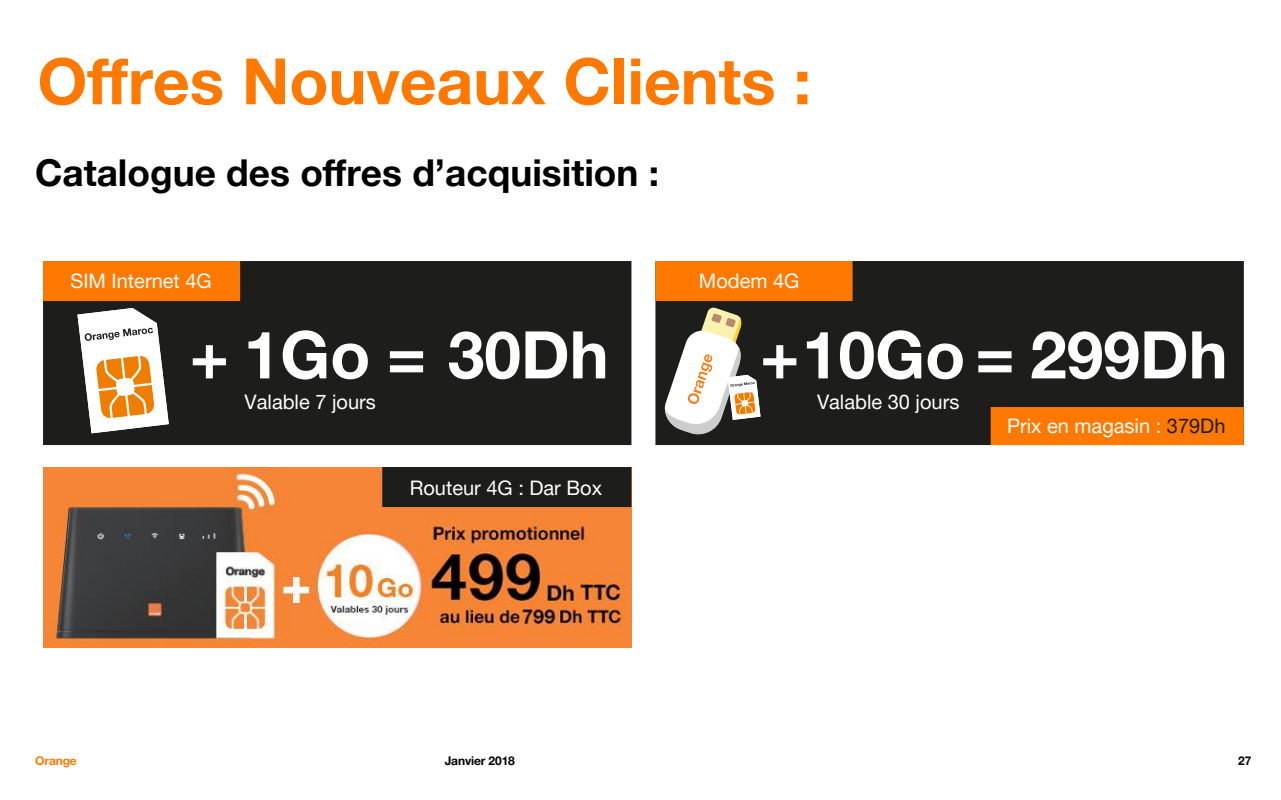
<style>
.page{position:relative;width:1281px;height:800px;background:#fff}
.page>*{position:absolute;margin:0;border:0;box-sizing:border-box;transform-origin:0 0}
.t1{font:700 65.8px "Helvetica Neue";color:#fff}
.t2{font:700 64px "Helvetica Neue";color:#ff7900}
.t3{font:700 37px "Helvetica Neue";color:#000}
.t4{font:20px "Helvetica Neue";color:#fff}
.t5{font:700 12px "Helvetica Neue";letter-spacing:-.01em;color:#000}
.t6{font:700 12px "Helvetica Neue";letter-spacing:-.01em;color:#ff7900}
.s1{color:#1d1d1b}
</style>
<div class="page">
<div style="left:43px;top:261px;width:588px;height:184px;background:#1d1d1b"></div>
<div style="left:43px;top:261px;width:197px;height:40px;background:#ff7900"></div>
<svg style="left:77px;top:308px;width:92px;height:125px"></svg>
<img style="left:43px;top:467px;width:588px;height:181px">
<div style="left:382px;top:467px;width:249px;height:40px;background:#1d1d1b"></div>
<div style="left:655px;top:261px;width:588px;height:184px;background:#1d1d1b"></div>
<div style="left:655px;top:261px;width:197px;height:40px;background:#ff7900"></div>
<div style="left:990px;top:407px;width:253px;height:38px;background:#ff7900"></div>
<svg style="left:663px;top:307px;width:97px;height:130px"></svg>
<h2 class="t2" style="left:37px;top:42px;width:775px">Offres Nouveaux Clients :</h2>
<h3 class="t3" style="left:35px;top:150px;width:625px">Catalogue des offres d’acquisition :</h3>
<p class="t4" style="left:70px;top:269px;width:143px">SIM Internet 4G</p>
<h1 class="t1" style="left:189px;top:314px;width:420px">+ 1Go = 30Dh</h1>
<p class="t4" style="left:244px;top:390px;width:133px">Valable 7 jours</p>
<p class="t4" style="left:409px;top:476px;width:194px">Routeur 4G : Dar Box</p>
<p class="t4" style="left:698px;top:269px;width:102px">Modem 4G</p>
<h1 class="t1" style="left:760px;top:314px;width:469px">+10Go= 299Dh</h1>
<p class="t4" style="left:816px;top:390px;width:144px">Valable 30 jours</p>
<p class="t4" style="left:1006px;top:414px;width:220px">Prix en magasin : <span class="s1">379Dh</span></p>
<p class="t6" style="left:35px;top:753px;width:43px">Orange</p>
<p class="t5" style="left:444px;top:753px;width:72px">Janvier 2018</p>
<p class="t5" style="left:1237px;top:753px;width:15px">27</p>
</div>
